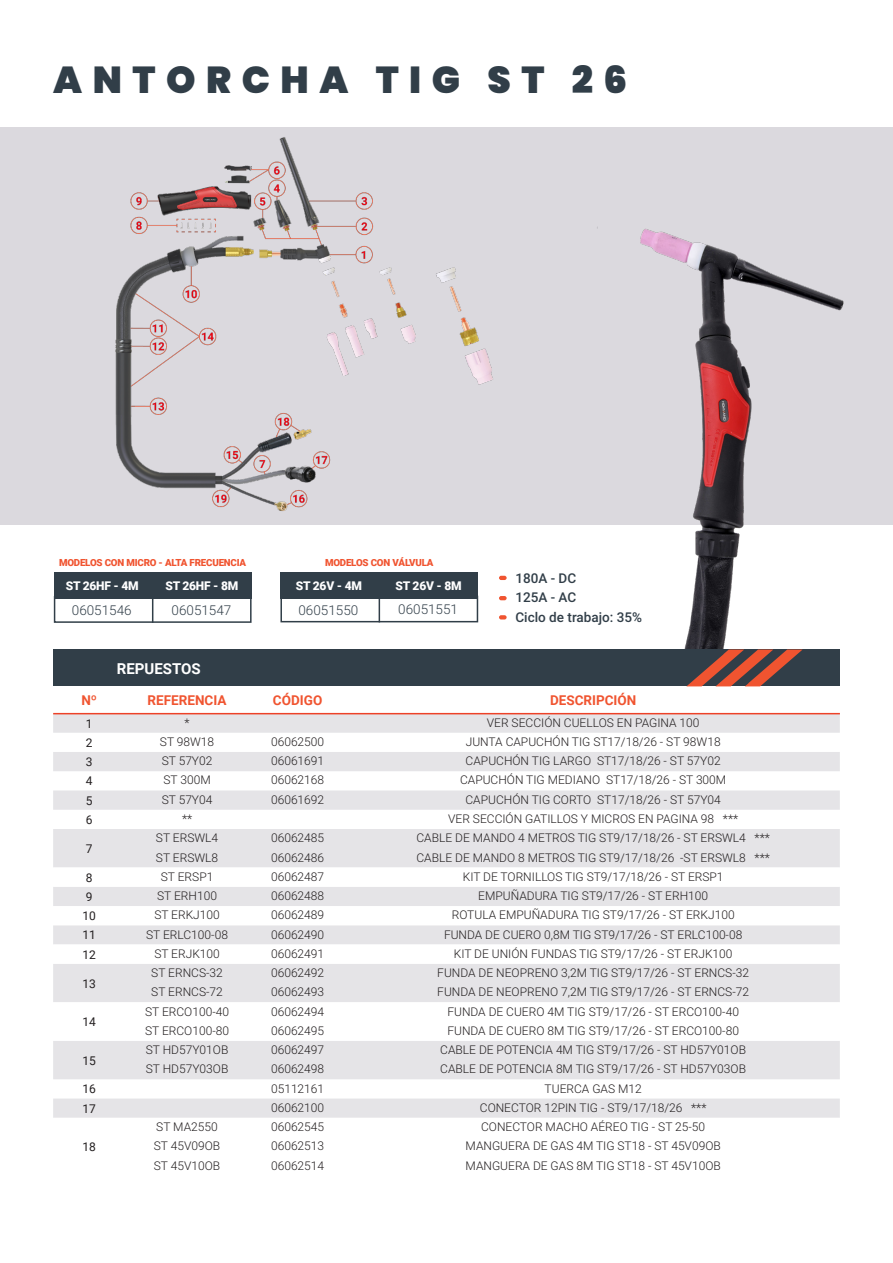
<style>
.page{position:relative;width:893px;height:1263px;background:#fff}
.page>*{position:absolute;margin:0;border:0;box-sizing:border-box;transform-origin:0 0}
.HOKMAND_-_Título_pág{font:900 37.5px "Poppins";letter-spacing:.28em;color:#313e48}
.Encabezado{font:700 15px "Roboto";color:#fff}
.VEntajas{font:500 13.5px "Roboto";color:#313e48}
.t1{font:300 13.5px "Roboto";color:#313e48}
.titulo_v_2_centrado{font:700 13.5px "Roboto";color:#f05430}
.celda_información{font:300 12px "Roboto";color:#231f20}
.t2{font:900 12px "Roboto";letter-spacing:-.02em;color:#fff}
.especificaciones_téc{font:12px "Roboto";color:#231f20}
.t3{font:900 9.75px "Roboto";letter-spacing:-.02em;color:#f05430}
</style>
<div class="page">
<div style="left:0;top:127px;width:893px;height:398px;background:#dbd9de"></div>
<img style="left:597px;top:227px;width:247px;height:422px">
<img style="left:115px;top:137px;width:378px;height:374px">
<div style="left:53px;top:649px;width:787px;height:37px;background:#313e48"></div>
<svg style="left:53px;top:714px;width:787px;height:153px;fill:#e5e4e7"></svg>
<svg style="left:53px;top:887px;width:787px;height:115px;fill:#e5e4e7"></svg>
<svg style="left:53px;top:1041px;width:787px;height:77px;fill:#e5e4e7"></svg>
<hr style="left:53px;top:713px;width:787px;height:1px;background:#ed4228">
<svg style="left:499px;top:576px;width:8px;height:4px"></svg>
<svg style="left:499px;top:596px;width:8px;height:4px"></svg>
<svg style="left:499px;top:615px;width:8px;height:4px"></svg>
<div style="left:54px;top:596px;width:198px;height:27px;border:2px solid #313e48"></div>
<div style="left:280px;top:596px;width:198px;height:26px;border:2px solid #313e48"></div>
<div style="left:54px;top:572px;width:198px;height:27px;background:#313e48"></div>
<div style="left:280px;top:572px;width:198px;height:27px;background:#313e48"></div>
<svg style="left:152px;top:599px;width:1px;height:24px"></svg>
<svg style="left:379px;top:599px;width:1px;height:23px"></svg>
<svg style="left:687px;top:649px;width:116px;height:37px"></svg>
<p class="HOKMAND_-_Título_pág" style="left:53px;top:58px;width:576px">ANTORCHA TIG ST 26</p>
<p class="t3" style="left:59px;top:556px;width:189px">MODELOS CON MICRO - ALTA FRECUENCIA</p>
<p class="t3" style="left:325px;top:555px;width:110px">MODELOS CON VÁLVULA</p>
<p class="t2" style="left:166px;top:578px;width:74px">ST 26HF - 8M</p>
<p class="t2" style="left:396px;top:577px;width:67px">ST 26V - 8M</p>
<p class="t1" style="left:72px;top:601px;width:61px">06051546</p>
<p class="t1" style="left:172px;top:600px;width:61px">06051547</p>
<p class="t1" style="left:298px;top:601px;width:61px">06051550</p>
<p class="t1" style="left:398px;top:600px;width:61px">06051551</p>
<p class="t2" style="left:66px;top:578px;width:74px">ST 26HF - 4M</p>
<p class="t2" style="left:296px;top:577px;width:67px">ST 26V - 4M</p>
<p class="Encabezado" style="left:117px;top:658px;width:85px">REPUESTOS</p>
<p class="VEntajas" style="left:515px;top:568px;width:62px">180A - DC</p>
<p class="VEntajas" style="left:515px;top:588px;width:62px">125A - AC</p>
<p class="VEntajas" style="left:515px;top:607px;width:128px">Ciclo de trabajo: 35%</p>
<p class="titulo_v_2_centrado" style="left:81px;top:691px;width:17px">Nº</p>
<p class="titulo_v_2_centrado" style="left:148px;top:691px;width:80px">REFERENCIA</p>
<p class="titulo_v_2_centrado" style="left:273px;top:691px;width:51px">CÓDIGO</p>
<p class="titulo_v_2_centrado" style="left:550px;top:691px;width:88px">DESCRIPCIÓN</p>
<p class="especificaciones_téc" style="left:86px;top:715px;width:8px">1</p>
<p class="celda_información" style="left:185px;top:714px;width:7px">*</p>
<p class="celda_información" style="left:487px;top:714px;width:214px">VER SECCIÓN CUELLOS EN PAGINA 100</p>
<p class="especificaciones_téc" style="left:86px;top:734px;width:8px">2</p>
<p class="celda_información" style="left:160px;top:733px;width:56px">ST 98W18</p>
<p class="celda_información" style="left:271px;top:733px;width:55px">06062500</p>
<p class="celda_información" style="left:466px;top:733px;width:256px">JUNTA CAPUCHÓN TIG ST17/18/26 - ST 98W18</p>
<p class="especificaciones_téc" style="left:86px;top:753px;width:8px">3</p>
<p class="celda_información" style="left:162px;top:752px;width:52px">ST 57Y02</p>
<p class="celda_información" style="left:271px;top:752px;width:55px">06061691</p>
<p class="celda_información" style="left:466px;top:752px;width:257px">CAPUCHÓN TIG LARGO ST17/18/26 - ST 57Y02</p>
<p class="especificaciones_téc" style="left:86px;top:773px;width:8px">4</p>
<p class="celda_información" style="left:163px;top:772px;width:49px">ST 300M</p>
<p class="celda_información" style="left:271px;top:772px;width:55px">06062168</p>
<p class="celda_información" style="left:460px;top:772px;width:268px">CAPUCHÓN TIG MEDIANO ST17/18/26 - ST 300M</p>
<p class="especificaciones_téc" style="left:86px;top:792px;width:8px">5</p>
<p class="celda_información" style="left:162px;top:791px;width:52px">ST 57Y04</p>
<p class="celda_información" style="left:271px;top:791px;width:55px">06061692</p>
<p class="celda_información" style="left:465px;top:791px;width:257px">CAPUCHÓN TIG CORTO ST17/18/26 - ST 57Y04</p>
<p class="especificaciones_téc" style="left:86px;top:811px;width:8px">6</p>
<p class="celda_información" style="left:182px;top:810px;width:12px">**</p>
<p class="celda_información" style="left:448px;top:810px;width:291px">VER SECCIÓN GATILLOS Y MICROS EN PAGINA 98 ***</p>
<p class="especificaciones_téc" style="left:86px;top:840px;width:8px">7</p>
<p class="celda_información" style="left:156px;top:829px;width:64px">ST ERSWL4</p>
<p class="celda_información" style="left:271px;top:829px;width:55px">06062485</p>
<p class="celda_información" style="left:416px;top:829px;width:355px">CABLE DE MANDO 4 METROS TIG ST9/17/18/26 - ST ERSWL4 ***</p>
<p class="celda_información" style="left:156px;top:849px;width:64px">ST ERSWL8</p>
<p class="celda_información" style="left:271px;top:849px;width:55px">06062486</p>
<p class="celda_información" style="left:416px;top:849px;width:355px">CABLE DE MANDO 8 METROS TIG ST9/17/18/26 -ST ERSWL8 ***</p>
<p class="especificaciones_téc" style="left:86px;top:869px;width:8px">8</p>
<p class="celda_información" style="left:161px;top:868px;width:54px">ST ERSP1</p>
<p class="celda_información" style="left:271px;top:868px;width:55px">06062487</p>
<p class="celda_información" style="left:463px;top:868px;width:262px">KIT DE TORNILLOS TIG ST9/17/18/26 - ST ERSP1</p>
<p class="especificaciones_téc" style="left:86px;top:888px;width:8px">9</p>
<p class="celda_información" style="left:157px;top:887px;width:61px">ST ERH100</p>
<p class="celda_información" style="left:271px;top:887px;width:55px">06062488</p>
<p class="celda_información" style="left:478px;top:887px;width:231px">EMPUÑADURA TIG ST9/17/26 - ST ERH100</p>
<p class="especificaciones_téc" style="left:83px;top:907px;width:15px">10</p>
<p class="celda_información" style="left:154px;top:906px;width:67px">ST ERKJ100</p>
<p class="celda_información" style="left:271px;top:906px;width:55px">06062489</p>
<p class="celda_información" style="left:452px;top:906px;width:284px">ROTULA EMPUÑADURA TIG ST9/17/26 - ST ERKJ100</p>
<p class="especificaciones_téc" style="left:83px;top:927px;width:15px">11</p>
<p class="celda_información" style="left:146px;top:926px;width:83px">ST ERLC100-08</p>
<p class="celda_información" style="left:271px;top:926px;width:55px">06062490</p>
<p class="celda_información" style="left:444px;top:926px;width:300px">FUNDA DE CUERO 0,8M TIG ST9/17/26 - ST ERLC100-08</p>
<p class="especificaciones_téc" style="left:83px;top:946px;width:15px">12</p>
<p class="celda_información" style="left:154px;top:945px;width:67px">ST ERJK100</p>
<p class="celda_información" style="left:271px;top:945px;width:55px">06062491</p>
<p class="celda_información" style="left:454px;top:945px;width:280px">KIT DE UNIÓN FUNDAS TIG ST9/17/26 - ST ERJK100</p>
<p class="especificaciones_téc" style="left:83px;top:975px;width:15px">13</p>
<p class="celda_información" style="left:151px;top:964px;width:73px">ST ERNCS-32</p>
<p class="celda_información" style="left:271px;top:964px;width:55px">06062492</p>
<p class="celda_información" style="left:437px;top:964px;width:313px">FUNDA DE NEOPRENO 3,2M TIG ST9/17/26 - ST ERNCS-32</p>
<p class="celda_información" style="left:151px;top:983px;width:73px">ST ERNCS-72</p>
<p class="celda_información" style="left:271px;top:983px;width:55px">06062493</p>
<p class="celda_información" style="left:437px;top:983px;width:313px">FUNDA DE NEOPRENO 7,2M TIG ST9/17/26 - ST ERNCS-72</p>
<p class="especificaciones_téc" style="left:83px;top:1013px;width:15px">14</p>
<p class="especificaciones_téc" style="left:83px;top:1052px;width:15px">15</p>
<p class="celda_información" style="left:145px;top:1003px;width:85px">ST ERCO100-40</p>
<p class="celda_información" style="left:271px;top:1003px;width:55px">06062494</p>
<p class="celda_información" style="left:447px;top:1003px;width:293px">FUNDA DE CUERO 4M TIG ST9/17/26 - ST ERCO100-40</p>
<p class="celda_información" style="left:145px;top:1022px;width:85px">ST ERCO100-80</p>
<p class="celda_información" style="left:271px;top:1022px;width:55px">06062495</p>
<p class="celda_información" style="left:447px;top:1022px;width:293px">FUNDA DE CUERO 8M TIG ST9/17/26 - ST ERCO100-80</p>
<p class="celda_información" style="left:146px;top:1041px;width:84px">ST HD57Y01OB</p>
<p class="celda_información" style="left:271px;top:1041px;width:55px">06062497</p>
<p class="celda_información" style="left:440px;top:1041px;width:307px">CABLE DE POTENCIA 4M TIG ST9/17/26 - ST HD57Y01OB</p>
<p class="celda_información" style="left:146px;top:1060px;width:84px">ST HD57Y03OB</p>
<p class="celda_información" style="left:271px;top:1060px;width:55px">06062498</p>
<p class="celda_información" style="left:440px;top:1060px;width:307px">CABLE DE POTENCIA 8M TIG ST9/17/26 - ST HD57Y03OB</p>
<p class="especificaciones_téc" style="left:83px;top:1081px;width:15px">16</p>
<p class="celda_información" style="left:271px;top:1080px;width:55px">05112161</p>
<p class="celda_información" style="left:545px;top:1080px;width:99px">TUERCA GAS M12</p>
<p class="especificaciones_téc" style="left:83px;top:1100px;width:15px">17</p>
<p class="celda_información" style="left:271px;top:1099px;width:55px">06062100</p>
<p class="celda_información" style="left:480px;top:1099px;width:228px">CONECTOR 12PIN TIG - ST9/17/18/26 ***</p>
<p class="especificaciones_téc" style="left:83px;top:1138px;width:15px">18</p>
<p class="celda_información" style="left:156px;top:1118px;width:63px">ST MA2550</p>
<p class="celda_información" style="left:271px;top:1118px;width:55px">06062545</p>
<p class="celda_información" style="left:481px;top:1118px;width:226px">CONECTOR MACHO AÉREO TIG - ST 25-50</p>
<p class="celda_información" style="left:154px;top:1138px;width:68px">ST 45V09OB</p>
<p class="celda_información" style="left:271px;top:1138px;width:55px">06062513</p>
<p class="celda_información" style="left:466px;top:1138px;width:257px">MANGUERA DE GAS 4M TIG ST18 - ST 45V09OB</p>
<p class="celda_información" style="left:154px;top:1157px;width:68px">ST 45V10OB</p>
<p class="celda_información" style="left:271px;top:1157px;width:55px">06062514</p>
<p class="celda_información" style="left:466px;top:1157px;width:257px">MANGUERA DE GAS 8M TIG ST18 - ST 45V10OB</p>
</div>
